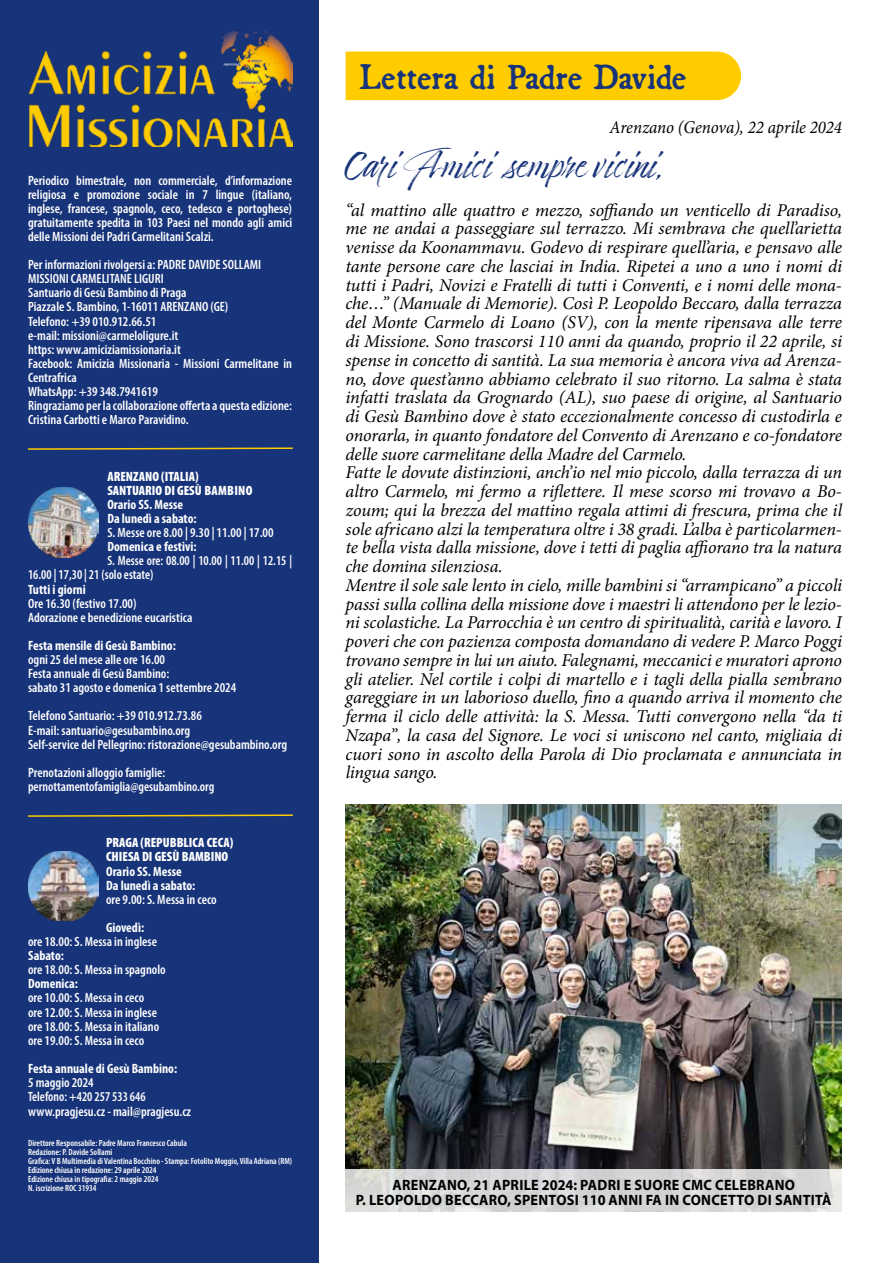
<style>
.page{position:relative;width:893px;height:1263px;background:#fff}
.page>*{position:absolute;margin:0;border:0;box-sizing:border-box;transform-origin:0 0}
.t1{font:37.5px "Broadsheet";color:#173379}
.t2{font:33px "Timberline";color:#173379}
.t3{font:italic 18px/18.8px "Mignon";letter-spacing:-.005em;color:#000}
.t4{font:italic 18px "Mignon";letter-spacing:-.005em;color:#000;scale:.94 1}
.t5{font:700 15px/15px "Myriad Pro";letter-spacing:.02em;color:#000;text-align:center;scale:.95 1}
.t6{font:600 condensed 13.5px/14.1px "Myriad Pro";color:#fff}
.t7{font:700 condensed 13.5px/14.1px "Myriad Pro";color:#fff}
.t8{font:900 condensed 13.5px/14.1px "Myriad Pro";color:#fff}
.t9{font:600 condensed 13.5px/14.1px "Myriad Pro";color:#fff;scale:.95 1}
.t10{font:600 condensed 9px/9px "Myriad Pro";color:#fff}
</style>
<div class="page">
<div style="left:0;top:0;width:319px;height:1263px;background:#173379"></div>
<img style="left:29px;top:52px;width:264px;height:94px">
<svg style="left:28px;top:447px;width:265px;height:3px"></svg>
<svg style="left:28px;top:814px;width:265px;height:3px"></svg>
<img style="left:28px;top:487px;width:71px;height:70px">
<img style="left:28px;top:851px;width:71px;height:70px">
<div style="left:346px;top:52px;width:395px;height:48px;background:#fc0"></div>
<img style="left:199px;top:32px;width:94px;height:77px">
<img style="left:346px;top:804px;width:496px;height:366px">
<svg style="left:345px;top:1170px;width:497px;height:42px;background:#d6d7d7"></svg>
<p class="t6" style="left:28px;top:173px;width:266px;text-align:justify">Periodico bimestrale, non commerciale, d’informazione religiosa e promozione sociale in 7 lingue (italiano, inglese, francese, spagnolo, ceco, tedesco e portoghese) gratuitamente spedita in 103 Paesi nel mondo agli amici delle Missioni dei Padri Carmelitani Scalzi.</p>
<p class="t6" style="left:28px;top:257px;width:266px">Per informazioni rivolgersi a: PADRE DAVIDE SOLLAMI MISSIONI CARMELITANE LIGURI<br>Santuario di Gesù Bambino di Praga<br>Piazzale S. Bambino, 1-16011 ARENZANO (GE)<br>Telefono: +39 010.912.66.51<br>e-mail: missioni@carmeloligure.it<br>https: www.amiciziamissionaria.it<br>Facebook: Amicizia Missionaria - Missioni Carmelitane in Centrafrica<br>WhatsApp: +39 348.7941619<br>Ringraziamo per la collaborazione offerta a questa edizione:<br>Cristina Carbotti e Marco Paravidino.</p>
<p class="t8" style="left:107px;top:469px;width:147px">ARENZANO (ITALIA)<br>SANTUARIO DI GESÙ BAMBINO</p>
<p class="t7" style="left:107px;top:497px;width:91px">Orario SS. Messe<br>Da lunedì a sabato:</p>
<p class="t6" style="left:107px;top:525px;width:168px">S. Messe ore 8.00 | 9.30 | 11.00 | 17.00</p>
<p class="t7" style="left:107px;top:539px;width:91px">Domenica e festivi:</p>
<p class="t9" style="left:28px;top:554px;width:279px;text-indent:79px">S. Messe ore: 08.00 | 10.00 | 11.00 | 12.15 |<br>16.00 | 17,30 | 21 (solo estate)</p>
<p class="t7" style="left:28px;top:582px;width:59px">Tutti i giorni</p>
<p class="t6" style="left:28px;top:596px;width:166px">Ore 16.30 (festivo 17.00)<br>Adorazione e benedizione eucaristica</p>
<p class="t7" style="left:28px;top:638px;width:149px">Festa mensile di Gesù Bambino:</p>
<p class="t6" style="left:28px;top:652px;width:210px">ogni 25 del mese alle ore 16.00<br>Festa annuale di Gesù Bambino:<br>sabato 31 agosto e domenica 1 settembre 2024</p>
<p class="t6" style="left:28px;top:709px;width:261px">Telefono Santuario: +39 010.912.73.86<br>E-mail: santuario@gesubambino.org<br>Self-service del Pellegrino: ristorazione@gesubambino.org</p>
<p class="t6" style="left:28px;top:765px;width:188px">Prenotazioni alloggio famiglie: pernottamentofamiglia@gesubambino.org</p>
<p class="t8" style="left:106px;top:835px;width:129px">PRAGA (REPUBBLICA CECA)<br>CHIESA DI GESÙ BAMBINO</p>
<p class="t7" style="left:106px;top:864px;width:91px">Orario SS. Messe<br>Da lunedì a sabato:</p>
<p class="t6" style="left:106px;top:892px;width:112px">ore 9.00: S. Messa in ceco</p>
<p class="t7" style="left:106px;top:920px;width:40px">Giovedì:</p>
<p class="t6" style="left:28px;top:934px;width:130px">ore 18.00: S. Messa in inglese</p>
<p class="t7" style="left:28px;top:948px;width:37px">Sabato:</p>
<p class="t6" style="left:28px;top:962px;width:139px">ore 18.00: S. Messa in spagnolo</p>
<p class="t7" style="left:28px;top:976px;width:51px">Domenica:</p>
<p class="t6" style="left:28px;top:991px;width:133px">ore 10.00: S. Messa in ceco ore 12.00: S. Messa in inglese ore 18.00: S. Messa in italiano ore 19.00: S. Messa in ceco</p>
<p class="t7" style="left:28px;top:1061px;width:151px">Festa annuale di Gesù Bambino:</p>
<p class="t6" style="left:28px;top:1075px;width:165px">5 maggio 2024<br>Telefono: +420 257 533 646 www.pragjesu.cz - mail@pragjesu.cz</p>
<p class="t10" style="left:28px;top:1138px;width:266px">Direttore Responsabile: Padre Marco Francesco Cabula<br>Redazione: P. Davide Sollami<br>Grafica: V B Multimedia di Valentina Bocchino - Stampa: Fotolito Moggio, Villa Adriana (RM)<br>Edizione chiusa in redazione: 29 aprile 2024<br>Edizione chiusa in tipografia: 2 maggio 2024<br>N. iscrizione ROC 31934</p>
<h1 class="t1" style="left:360px;top:48px;width:328px">Lettera di Padre Davide</h1>
<p class="t4" style="left:610px;top:115px;width:249px">Arenzano (Genova), 22 aprile 2024</p>
<h2 class="t2" style="left:346px;top:147px;width:318px">Cari Amici sempre vicini,</h2>
<p class="t3" style="left:346px;top:201px;width:498px">“al mattino alle quattro e mezzo, soffiando un venticello di Paradiso, me ne andai a passeggiare sul terrazzo. Mi sembrava che quell’arietta venisse da Koonammavu. Godevo di respirare quell’aria, e pensavo alle tante persone care che lasciai in India. Ripetei a uno a uno i nomi di tutti i Padri, Novizi e Fratelli di tutti i Conventi, e i nomi delle mona&shy;che…” (Manuale di Memorie). Così P. Leopoldo Beccaro, dalla terrazza del Monte Carmelo di Loano (SV), con la mente ripensava alle terre di Missione. Sono trascorsi 110 anni da quando, proprio il 22 aprile, si spense in concetto di santità. La sua memoria è ancora viva ad Arenza&shy;no, dove quest’anno abbiamo celebrato il suo ritorno. La salma è stata infatti traslata da Grognardo (AL), suo paese di origine, al Santuario di Gesù Bambino dove è stato eccezionalmente concesso di custodirla e onorarla, in quanto fondatore del Convento di Arenzano e co-fondatore delle suore carmelitane della Madre del Carmelo.<br>Fatte le dovute distinzioni, anch’io nel mio piccolo, dalla terrazza di un altro Carmelo, mi fermo a riflettere. Il mese scorso mi trovavo a Bo&shy;zoum; qui la brezza del mattino regala attimi di frescura, prima che il sole africano alzi la temperatura oltre i 38 gradi. L’alba è particolarmen&shy;te bella vista dalla missione, dove i tetti di paglia affiorano tra la natura che domina silenziosa.<br>Mentre il sole sale lento in cielo, mille bambini si “arrampicano” a piccoli passi sulla collina della missione dove i maestri li attendono per le lezio&shy;ni scolastiche. La Parrocchia è un centro di spiritualità, carità e lavoro. I poveri che con pazienza composta domandano di vedere P. Marco Poggi trovano sempre in lui un aiuto. Falegnami, meccanici e muratori aprono gli atelier. Nel cortile i colpi di martello e i tagli della pialla sembrano gareggiare in un laborioso duello, fino a quando arriva il momento che ferma il ciclo delle attività: la S. Messa. Tutti convergono nella “da ti Nzapa”, la casa del Signore. Le voci si uniscono nel canto, migliaia di cuori sono in ascolto della Parola di Dio proclamata e annunciata in lingua sango.</p>
<p class="t5" style="left:356px;top:1176px;width:502px">ARENZANO, 21 APRILE 2024: PADRI E SUORE CMC CELEBRANO<br>P. LEOPOLDO BECCARO, SPENTOSI 110 ANNI FA IN CONCETTO DI SANTITÀ</p>
</div>
